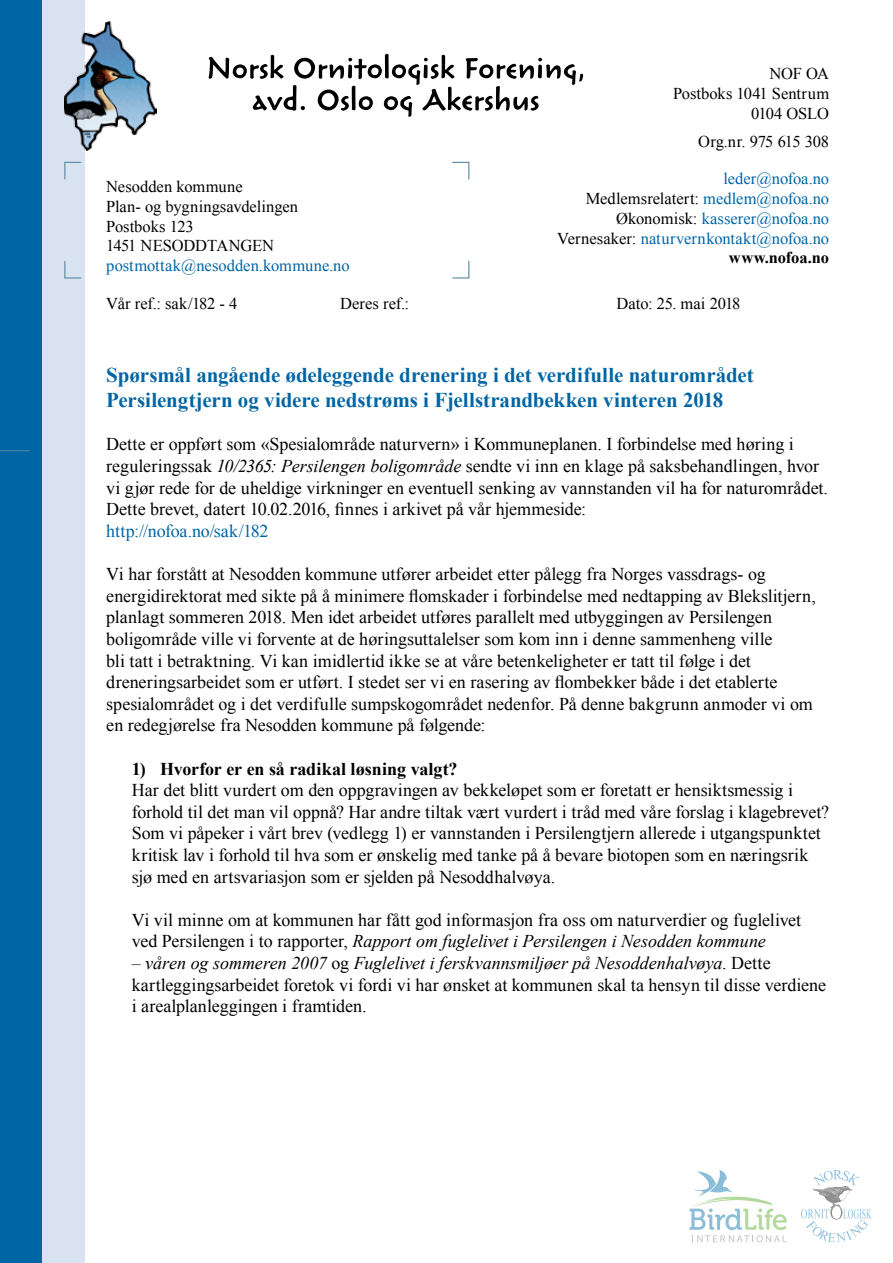
<style>
.page{position:relative;width:893px;height:1263px;background:#fff}
.page>*{position:absolute;margin:0;border:0;box-sizing:border-box;transform-origin:0 0}
.t1{font:700 21px/25.2px "Times New Roman";letter-spacing:-.005em;color:#0065a5}
.t2{font:18px/21.6px "Times New Roman";color:#000}
.t3{font:700 18px "Times New Roman";color:#000}
.t4{font:18px "Times New Roman";letter-spacing:-.01em;color:#0065a5}
.t5{font:16.5px/19.8px "Times New Roman";letter-spacing:-.005em;color:#000;text-align:right}
.t6{font:16.5px/19.8px "Times New Roman";color:#0065a5;text-align:right}
.s1{color:#000}
.s2{font-weight:700;color:#000}
.s3{font-style:italic}
</style>
<div class="page">
<div style="left:0;top:0;width:43px;height:1263px;background:#0065a5"></div>
<div style="left:43px;top:0;width:42px;height:1263px;background:#d9e2f0"></div>
<img style="left:65px;top:21px;width:92px;height:130px">
<svg style="left:208px;top:54px;width:375px;height:63px"></svg>
<svg style="left:801px;top:1170px;width:71px;height:72px"></svg>
<svg style="left:689px;top:1170px;width:98px;height:72px"></svg>
<svg style="left:64px;top:162px;width:17px;height:17px"></svg>
<svg style="left:452px;top:162px;width:17px;height:17px"></svg>
<svg style="left:64px;top:261px;width:17px;height:18px"></svg>
<svg style="left:452px;top:261px;width:17px;height:18px"></svg>
<hr style="left:0;top:450px;width:30px;height:1px;background:#5987a1">
<p class="t5" style="left:106px;top:176px;width:193px;text-align:left">Nesodden kommune<br>Plan- og bygningsavdelingen<br>Postboks 123<br>1451 NESODDTANGEN</p>
<p class="t6" style="left:106px;top:255px;width:245px">postmottak@nesodden.kommune.no</p>
<p class="t5" style="left:673px;top:64px;width:158px">NOF OA<br>Postboks 1041 Sentrum<br>0104 OSLO</p>
<p class="t5" style="left:698px;top:132px;width:132px">Org.nr. 975 615 308</p>
<p class="t6" style="left:557px;top:169px;width:274px">leder@nofoa.no<br><span class="s1">Medlemsrelatert:</span> medlem@nofoa.no<br><span class="s1">Økonomisk:</span> kasserer@nofoa.no<br><span class="s1">Vernesaker:</span> naturvernkontakt@nofoa.no <span class="s2">www.nofoa.no</span></p>
<p class="t5" style="left:106px;top:293px;width:133px">Vår ref.: sak/182 - 4</p>
<p class="t5" style="left:340px;top:293px;width:71px">Deres ref.:</p>
<p class="t5" style="left:617px;top:293px;width:125px">Dato: 25. mai 2018</p>
<p class="t1" style="left:106px;top:362px;width:649px">Spørsmål angående ødeleggende drenering i det verdifulle naturområdet<br>Persilengtjern og videre nedstrøms i Fjellstrandbekken vinteren 2018</p>
<p class="t2" style="left:106px;top:433px;width:723px">Dette er oppført som «Spesialområde naturvern» i Kommuneplanen. I forbindelse med høring i reguleringssak <span class="s3">10/2365: Persilengen boligområde</span> sendte vi inn en klage på saksbehandlingen, hvor vi gjør rede for de uheldige virkninger en eventuell senking av vannstanden vil ha for naturområdet.<br>Dette brevet, datert 10.02.2016, finnes i arkivet på vår hjemmeside:</p>
<p class="t4" style="left:106px;top:520px;width:164px">http://nofoa.no/sak/182</p>
<p class="t2" style="left:106px;top:563px;width:711px">Vi har forstått at Nesodden kommune utfører arbeidet etter pålegg fra Norges vassdrags- og energidirektorat med sikte på å minimere flomskader i forbindelse med nedtapping av Blekslitjern, planlagt sommeren 2018. Men idet arbeidet utføres parallelt med utbyggingen av Persilengen boligområde ville vi forvente at de høringsuttalelser som kom inn i denne sammenheng ville<br>bli tatt i betraktning. Vi kan imidlertid ikke se at våre betenkeligheter er tatt til følge i det dreneringsarbeidet som er utført. I stedet ser vi en rasering av flombekker både i det etablerte spesialområdet og i det verdifulle sumpskogområdet nedenfor. På denne bakgrunn anmoder vi om en redegjørelse fra Nesodden kommune på følgende:</p>
<p class="t3" style="left:132px;top:756px;width:327px">1) Hvorfor er en så radikal løsning valgt?</p>
<p class="t2" style="left:132px;top:779px;width:699px">Har det blitt vurdert om den oppgravingen av bekkeløpet som er foretatt er hensiktsmessig i forhold til det man vil oppnå? Har andre tiltak vært vurdert i tråd med våre forslag i klagebrevet?<br>Som vi påpeker i vårt brev (vedlegg 1) er vannstanden i Persilengtjern allerede i utgangspunktet kritisk lav i forhold til hva som er ønskelig med tanke på å bevare biotopen som en næringsrik sjø med en artsvariasjon som er sjelden på Nesoddhalvøya.</p>
<p class="t2" style="left:132px;top:909px;width:671px">Vi vil minne om at kommunen har fått god informasjon fra oss om naturverdier og fuglelivet ved Persilengen i to rapporter, <span class="s3">Rapport om fuglelivet i Persilengen i Nesodden kommune</span></p>
<p class="t2" style="left:132px;top:952px;width:696px"><span class="s3">– våren og sommeren 2007</span> og <span class="s3">Fuglelivet i ferskvannsmiljøer på Nesoddenhalvøya</span>. Dette kartleggingsarbeidet foretok vi fordi vi har ønsket at kommunen skal ta hensyn til disse verdiene i arealplanleggingen i framtiden.</p>
</div>
